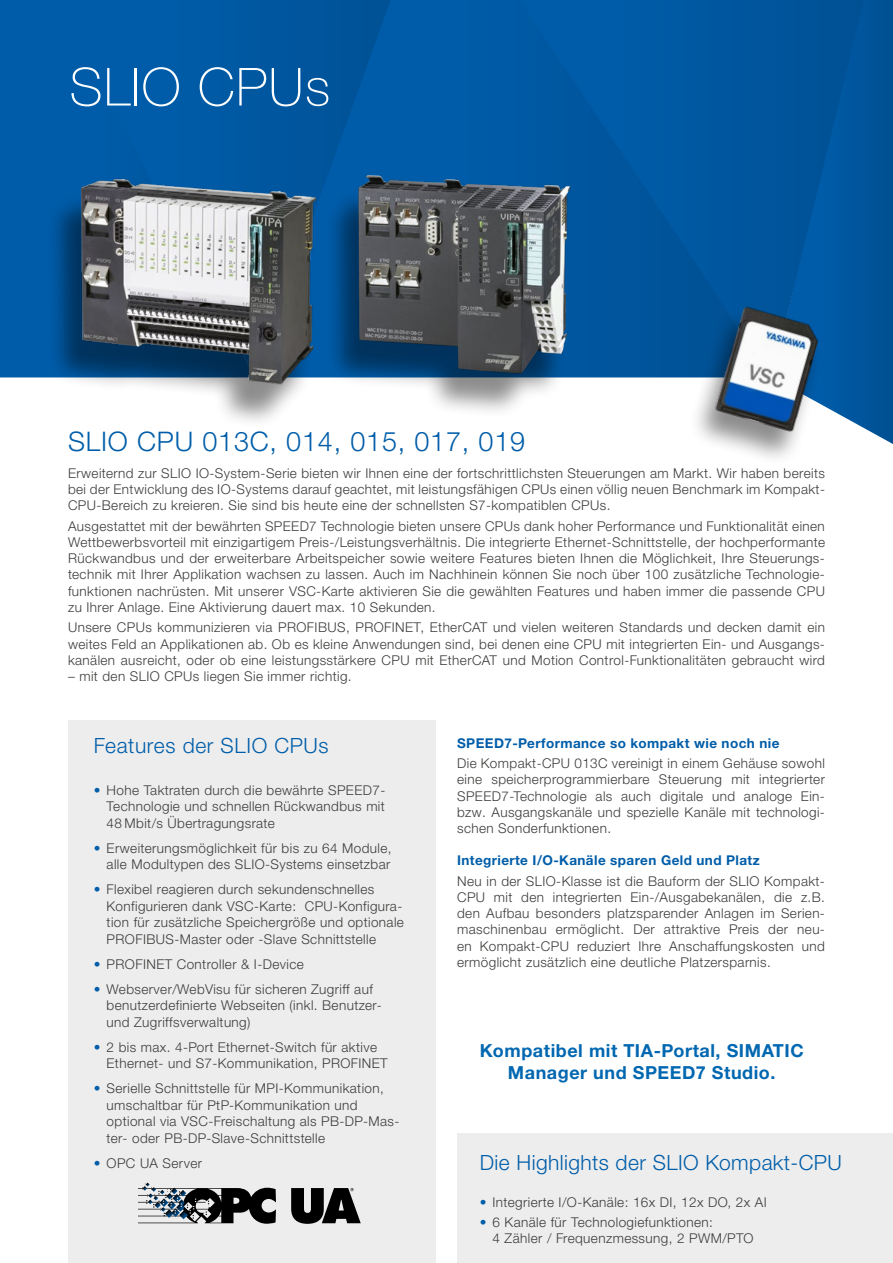
<style>
.page{position:relative;width:893px;height:1263px;background:#fff}
.page>*{position:absolute;margin:0;border:0;box-sizing:border-box;transform-origin:0 0}
.t1{font:100 52.5px "Helvetica Neue LTW1 G";letter-spacing:.025em;color:#fff}
.t2{font:300 27px "Helvetica Neue LTW1 G";letter-spacing:.03em;color:#005da9}
.t3{font:300 21px "Helvetica Neue LTW1 G";letter-spacing:.02em;color:#005da9}
.t4{font:700 18px/21.6px "Helvetica Neue LTW1 G";letter-spacing:.03em;color:#0067b1;text-align:center}
.t5{font:300 13.5px/16.2px "Helvetica Neue LTW1 G";letter-spacing:.03em;color:#3c3c3b;text-align:justify}
.t6{font:700 13.5px "Helvetica Neue LTW1 G";letter-spacing:.03em;color:#005da9}
.s1{color:#005da9}
</style>
<div class="page">
<svg style="left:825px;top:0;width:68px;height:444px"></svg>
<svg style="left:772px;top:0;width:92px;height:377px;background:#00559c"></svg>
<div style="left:391px;top:0;width:381px;height:377px;background:#0058a2"></div>
<svg style="left:255px;top:0;width:136px;height:167px;background:#00569e"></svg>
<div style="left:0;top:0;width:255px;height:377px;background:#005ca9"></div>
<div style="left:871px;top:0;width:22px;height:400px;background:#005195"></div>
<div style="left:47px;top:190px;width:269px;height:239px;background:#000;opacity:.45"></div>
<img style="left:69px;top:167px;width:248px;height:222px">
<img style="left:317px;top:167px;width:280px;height:244px">
<div style="left:688px;top:309px;width:136px;height:158px;background:#000;opacity:.45"></div>
<img style="left:711px;top:305px;width:114px;height:137px">
<div style="left:68px;top:720px;width:368px;height:543px;background:#ededed"></div>
<div style="left:457px;top:1133px;width:436px;height:130px;background:#ededed"></div>
<svg style="left:138px;top:1182px;width:138px;height:42px"></svg>
<svg style="left:291px;top:1188px;width:70px;height:36px"></svg>
<h1 class="t1" style="left:69px;top:56px;width:262px">SLIO CPUs</h1>
<h2 class="t2" style="left:68px;top:425px;width:459px">SLIO CPU 013C, 014, 015, 017, 019</h2>
<p class="t5" style="left:68px;top:465px;width:758px">Erweiternd zur SLIO IO-System-Serie bieten wir Ihnen eine der fortschrittlichsten Steuerungen am Markt. Wir haben bereits bei der Entwicklung des IO-Systems darauf geachtet, mit leistungsfähigen CPUs einen völlig neuen Benchmark im Kompakt-CPU-Bereich zu kreieren. Sie sind bis heute eine der schnellsten S7-kompatiblen CPUs.</p>
<p class="t5" style="left:68px;top:518px;width:758px">Ausgestattet mit der bewährten SPEED7 Technologie bieten unsere CPUs dank hoher Performance und Funktionalität einen Wettbewerbsvorteil mit einzigartigem Preis-/Leistungsverhältnis. Die integrierte Ethernet-Schnittstelle, der hochperformante Rückwandbus und der erweiterbare Arbeitspeicher sowie weitere Features bieten Ihnen die Möglichkeit, Ihre Steuerungs&shy;technik mit Ihrer Applikation wachsen zu lassen. Auch im Nachhinein können Sie noch über 100 zusätzliche Technologie&shy;funktionen nachrüsten. Mit unserer VSC-Karte aktivieren Sie die gewählten Features und haben immer die passende CPU zu Ihrer Anlage. Eine Aktivierung dauert max. 10 Sekunden.</p>
<p class="t5" style="left:68px;top:619px;width:758px">Unsere CPUs kommunizieren via PROFIBUS, PROFINET, EtherCAT und vielen weiteren Standards und decken damit ein weites Feld an Applikationen ab. Ob es kleine Anwendungen sind, bei denen eine CPU mit integrierten Ein- und Ausgangs&shy;kanälen ausreicht, oder ob eine leistungsstärkere CPU mit EtherCAT und Motion Control-Funktionalitäten gebraucht wird</p>
<p class="t5" style="left:68px;top:668px;width:285px">– mit den SLIO CPUs liegen Sie immer richtig.</p>
<h3 class="t3" style="left:94px;top:733px;width:236px">Features der SLIO CPUs</h3>
<p class="t5" style="left:107px;top:782px;width:280px;text-indent:-13px"><span class="s1">•</span> Hohe Taktraten durch die bewährte SPEED7- Technologie und schnellen Rückwandbus mit 48 Mbit/s Übertragungsrate</p>
<p class="t5" style="left:94px;top:840px;width:299px;text-align:right"><span class="s1">•</span> Erweiterungsmöglichkeit für bis zu 64 Module, alle Modultypen des SLIO-Systems einsetzbar</p>
<p class="t5" style="left:107px;top:881px;width:299px;text-align:left;text-indent:-13px"><span class="s1">•</span> Flexibel reagieren durch sekundenschnelles Konfigurieren dank VSC-Karte: CPU-Konfigura&shy;tion für zusätzliche Speichergröße und optionale PROFIBUS-Master oder -Slave Schnittstelle</p>
<p class="t5" style="left:94px;top:956px;width:211px"><span class="s1">•</span> PROFINET Controller &amp; I-Device</p>
<p class="t5" style="left:107px;top:981px;width:277px;text-align:left;text-indent:-13px"><span class="s1">•</span> Webserver/WebVisu für sicheren Zugriff auf benutzerdefinierte Webseiten (inkl. Benutzer&shy;und Zugriffsverwaltung)</p>
<p class="t5" style="left:107px;top:1039px;width:283px;text-indent:-13px"><span class="s1">•</span> 2 bis max. 4-Port Ethernet-Switch für aktive<br>Ethernet- und S7-Kommunikation, PROFINET</p>
<p class="t5" style="left:107px;top:1080px;width:294px;text-align:left;text-indent:-13px"><span class="s1">•</span> Serielle Schnittstelle für MPI-Kommunikation, umschaltbar für PtP-Kommunikation und optional via VSC-Freischaltung als PB-DP-Mas&shy;ter- oder PB-DP-Slave-Schnittstelle</p>
<p class="t5" style="left:94px;top:1155px;width:110px"><span class="s1">•</span> OPC UA Server</p>
<h3 class="t3" style="left:480px;top:1150px;width:364px">Die Highlights der SLIO Kompakt-CPU</h3>
<p class="t5" style="left:480px;top:1194px;width:288px"><span class="s1">•</span> Integrierte I/O-Kanäle: 16x DI, 12x DO, 2x AI</p>
<p class="t5" style="left:493px;top:1214px;width:263px;text-indent:-13px"><span class="s1">•</span> 6 Kanäle für Technologiefunktionen:<br>4 Zähler / Frequenzmessung, 2 PWM/PTO</p>
<p class="t6" style="left:457px;top:735px;width:324px">SPEED7-Performance so kompakt wie noch nie</p>
<p class="t5" style="left:457px;top:755px;width:369px">Die Kompakt-CPU 013C vereinigt in einem Gehäuse sowohl eine speicherprogrammierbare Steuerung mit integrierter SPEED7-Technologie als auch digitale und analoge Ein&shy;bzw. Ausgangskanäle und spezielle Kanäle mit technologi&shy;schen Sonderfunktionen.</p>
<p class="t6" style="left:457px;top:852px;width:304px">Integrierte I/O-Kanäle sparen Geld und Platz</p>
<p class="t5" style="left:457px;top:873px;width:369px">Neu in der SLIO-Klasse ist die Bauform der SLIO Kompakt-CPU mit den integrierten Ein-/Ausgabekanälen, die z.B. den Aufbau besonders platzsparender Anlagen im Serien&shy;maschinenbau ermöglicht. Der attraktive Preis der neu&shy;en Kompakt-CPU reduziert Ihre Anschaffungskosten und ermöglicht zusätzlich eine deutliche Platzersparnis.</p>
<h3 class="t4" style="left:480px;top:1040px;width:325px">Kompatibel mit TIA-Portal, SIMATIC<br>Manager und SPEED7 Studio.</h3>
</div>
